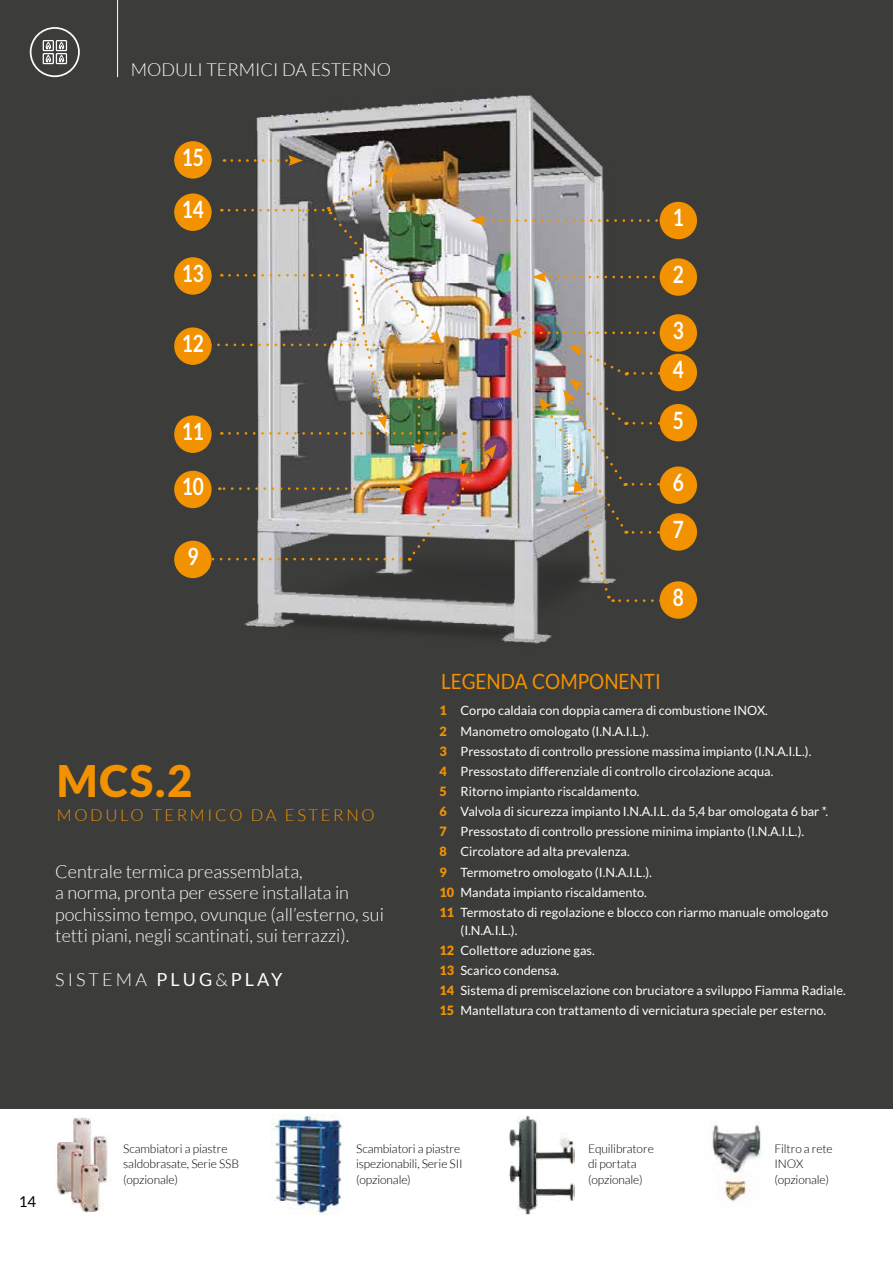
<style>
.page{position:relative;width:893px;height:1263px;background:#fff}
.page>*{position:absolute;margin:0;border:0;box-sizing:border-box;transform-origin:0 0}
.t1{font:900 43.5px "Lato";color:#f39200}
.t2{font:700 23.85px/39.6px "Lato";color:#fff;scale:.8 1}
.t3{font:21px "Lato";color:#f39200;scale:.9 1}
.t4{font:300 18px/21.6px "Lato";color:#fff}
.t5{font:300 18px "Lato";letter-spacing:.17em;color:#fff}
.t6{font:300 16.5px "Lato";letter-spacing:.16em;color:#f39200}
.t7{font:15px "Lato";color:#000}
.t8{font:12.75px/20.1px "Lato";color:#fff}
.t9{font:300 12px/15px "Lato";letter-spacing:-.01em;color:#000}
.s1{font-weight:400}
.s2{font-weight:900;color:#f39200}
</style>
<div class="page">
<div style="left:0;top:0;width:893px;height:1108px;background:#3c3c3b"></div>
<hr style="left:117px;top:0;width:1px;height:77px;background:#fff">
<img style="left:244px;top:95px;width:347px;height:549px">
<img style="left:200px;top:155px;width:492px;height:447px">
<div style="left:660px;top:202px;width:37px;height:37px;background:#f39200;border-radius:50%"></div>
<div style="left:660px;top:258px;width:37px;height:38px;background:#f39200;border-radius:50%"></div>
<div style="left:660px;top:314px;width:37px;height:38px;background:#f39200;border-radius:50%"></div>
<div style="left:660px;top:354px;width:37px;height:37px;background:#f39200;border-radius:50%"></div>
<div style="left:660px;top:404px;width:37px;height:37px;background:#f39200;border-radius:50%"></div>
<div style="left:660px;top:466px;width:37px;height:38px;background:#f39200;border-radius:50%"></div>
<div style="left:660px;top:513px;width:37px;height:38px;background:#f39200;border-radius:50%"></div>
<div style="left:660px;top:581px;width:37px;height:38px;background:#f39200;border-radius:50%"></div>
<div style="left:174px;top:541px;width:38px;height:37px;background:#f39200;border-radius:50%"></div>
<div style="left:174px;top:471px;width:38px;height:37px;background:#f39200;border-radius:50%"></div>
<div style="left:174px;top:415px;width:38px;height:38px;background:#f39200;border-radius:50%"></div>
<div style="left:174px;top:327px;width:38px;height:38px;background:#f39200;border-radius:50%"></div>
<div style="left:174px;top:257px;width:38px;height:38px;background:#f39200;border-radius:50%"></div>
<div style="left:174px;top:193px;width:38px;height:38px;background:#f39200;border-radius:50%"></div>
<div style="left:174px;top:141px;width:38px;height:38px;background:#f39200;border-radius:50%"></div>
<svg style="left:30px;top:27px;width:50px;height:50px"></svg>
<img style="left:509px;top:1115px;width:66px;height:100px">
<img style="left:712px;top:1122px;width:49px;height:85px">
<img style="left:57px;top:1117px;width:54px;height:95px">
<img style="left:272px;top:1114px;width:71px;height:101px">
<h3 class="t4" style="left:131px;top:59px;width:262px">MODULI TERMICI DA ESTERNO</h3>
<h2 class="t2" style="left:182px;top:137px;width:29px">15</h2>
<h2 class="t2" style="left:182px;top:189px;width:29px">14</h2>
<h2 class="t2" style="left:182px;top:253px;width:29px">13</h2>
<h2 class="t2" style="left:182px;top:323px;width:29px">12</h2>
<h2 class="t2" style="left:182px;top:411px;width:29px">11</h2>
<h2 class="t2" style="left:182px;top:467px;width:29px">10</h2>
<h2 class="t2" style="left:187px;top:536px;width:15px">9</h2>
<h1 class="t1" style="left:57px;top:756px;width:137px">MCS.2</h1>
<p class="t6" style="left:57px;top:806px;width:319px">MODULO TERMICO DA ESTERNO</p>
<h3 class="t4" style="left:55px;top:860px;width:330px">Centrale termica preassemblata,<br>a norma, pronta per essere installata in pochissimo tempo, ovunque (all’esterno, sui tetti piani, negli scantinati, sui terrazzi).</h3>
<h3 class="t5" style="left:55px;top:969px;width:229px">SISTEMA <span class="s1">PLUG</span>&amp;<span class="s1">PLAY</span></h3>
<h2 class="t2" style="left:673px;top:198px;width:15px">1</h2>
<h2 class="t2" style="left:673px;top:254px;width:15px">2</h2>
<h2 class="t2" style="left:673px;top:310px;width:15px">3<br>4</h2>
<h2 class="t2" style="left:673px;top:400px;width:15px">5</h2>
<h2 class="t2" style="left:673px;top:459px;width:15px;line-height:46.8px">6<br>7</h2>
<h2 class="t2" style="left:673px;top:577px;width:15px">8</h2>
<h3 class="t3" style="left:441px;top:670px;width:246px">LEGENDA COMPONENTI</h3>
<p class="t8" style="left:439px;top:701px;width:390px"><span class="s2">1</span> Corpo caldaia con doppia camera di combustione INOX.<br><span class="s2">2</span> Manometro omologato (I.N.A.I.L.).<br><span class="s2">3</span> Pressostato di controllo pressione massima impianto (I.N.A.I.L.).<br><span class="s2">4</span> Pressostato differenziale di controllo circolazione acqua.<br><span class="s2">5</span> Ritorno impianto riscaldamento.<br><span class="s2">6</span> Valvola di sicurezza impianto I.N.A.I.L. da 5,4 bar omologata 6 bar *.<br><span class="s2">7</span> Pressostato di controllo pressione minima impianto (I.N.A.I.L.).<br><span class="s2">8</span> Circolatore ad alta prevalenza.<br><span class="s2">9</span> Termometro omologato (I.N.A.I.L.).<br><span class="s2">10</span> Mandata impianto riscaldamento.<br><span class="s2">11</span> Termostato di regolazione e blocco con riarmo manuale omologato</p>
<p class="t8" style="left:439px;top:920px;width:408px;text-indent:21px">(I.N.A.I.L.).<br><span class="s2">12</span> Collettore aduzione gas.<br><span class="s2">13</span> Scarico condensa.<br><span class="s2">14</span> Sistema di premiscelazione con bruciatore a sviluppo Fiamma Radiale.<br><span class="s2">15</span> Mantellatura con trattamento di verniciatura speciale per esterno.</p>
<p class="t7" style="left:19px;top:1193px;width:19px">14</p>
<p class="t9" style="left:123px;top:1142px;width:117px">Scambiatori a piastre saldobrasate, Serie SSB (opzionale)</p>
<p class="t9" style="left:356px;top:1142px;width:108px">Scambiatori a piastre ispezionabili, Serie SII (opzionale)</p>
<p class="t9" style="left:588px;top:1142px;width:67px">Equilibratore di portata (opzionale)</p>
<p class="t9" style="left:774px;top:1142px;width:60px">Filtro a rete<br>INOX (opzionale)</p>
</div>
